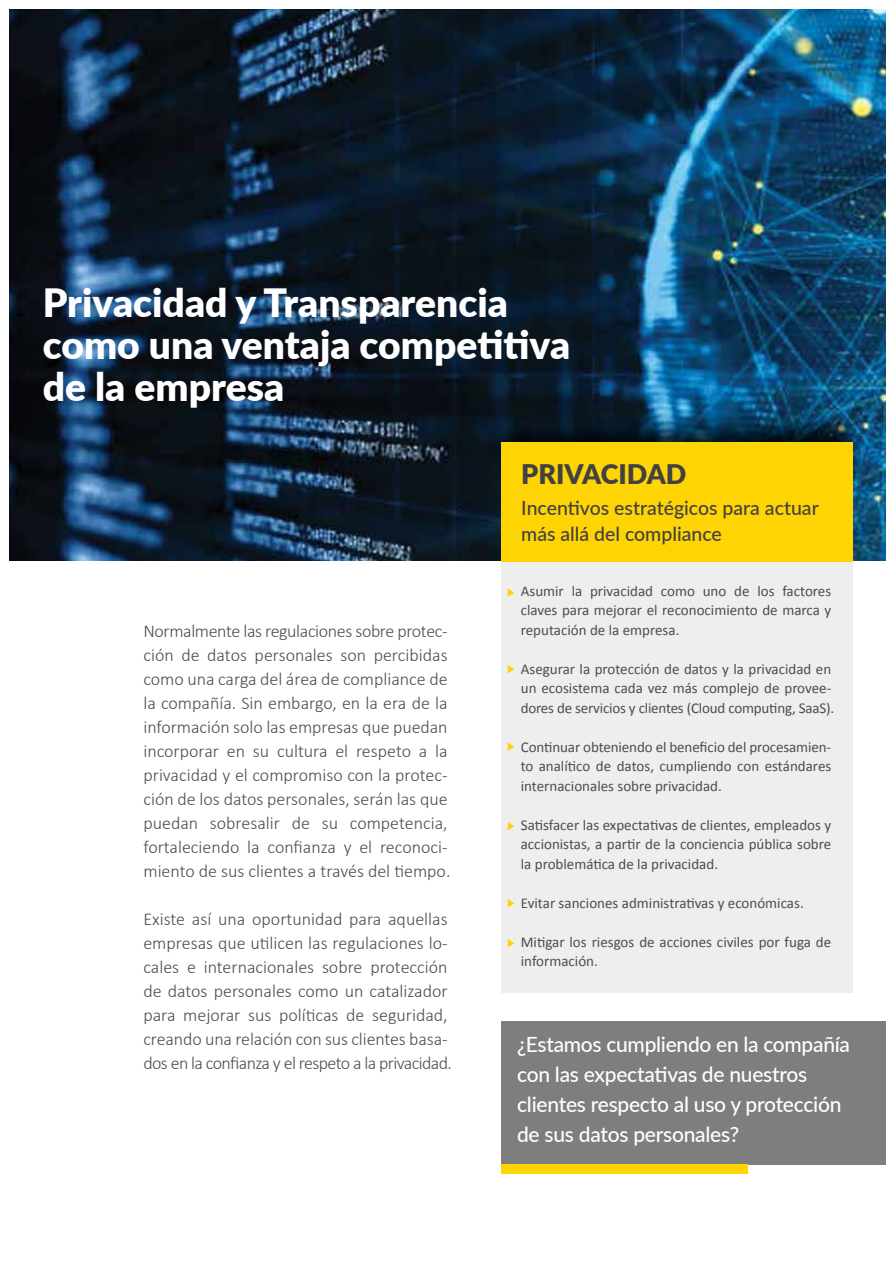
<style>
.page{position:relative;width:893px;height:1263px;background:#fff}
.page>*{position:absolute;margin:0;border:0;box-sizing:border-box;transform-origin:0 0}
.t1{font:900 39px/42px "Lato";color:#fff}
.t2{font:900 27px "Lato";color:#414042}
.t3{font:500 21px/30px "Lato";letter-spacing:-.01em;color:#fff}
.t4{font:500 19.5px/25.5px "Lato";color:#414042}
.t5{font:300 18px/24px "Calibri";color:#4d4d4f}
.t6{font:15px/19.5px "Calibri";color:#4d4d4f;text-align:justify}
</style>
<div class="page">
<img style="left:9px;top:10px;width:876px;height:551px">
<div style="left:501px;top:1021px;width:385px;height:144px;background:#7d7e7e"></div>
<div style="left:501px;top:1165px;width:247px;height:9px;background:#fed404"></div>
<img style="left:451px;top:373px;width:435px;height:144px">
<div style="left:501px;top:442px;width:352px;height:122px;background:#fed404"></div>
<div style="left:501px;top:562px;width:352px;height:431px;background:#edeeed"></div>
<svg style="left:508px;top:588px;width:6px;height:9px"></svg>
<svg style="left:508px;top:665px;width:6px;height:8px"></svg>
<svg style="left:508px;top:742px;width:6px;height:9px"></svg>
<svg style="left:508px;top:822px;width:6px;height:8px"></svg>
<svg style="left:508px;top:899px;width:6px;height:8px"></svg>
<svg style="left:508px;top:939px;width:6px;height:8px"></svg>
<h1 class="t1" style="left:43px;top:280px;width:529px">Privacidad y Transparencia como una ventaja competitiva de la empresa</h1>
<p class="t5" style="left:143px;top:619px;width:308px">Normalmente las regulaciones sobre protec&shy;ción de datos personales son percibidas como una carga del área de compliance de la compañía. Sin embargo, en la era de la información solo las empresas que puedan incorporar en su cultura el respeto a la privacidad y el compromiso con la protec&shy;ción de los datos personales, serán las que puedan sobresalir de su competencia, fortaleciendo la confianza y el reconoci&shy;miento de sus clientes a través del tiempo.</p>
<p class="t5" style="left:143px;top:907px;width:310px">Existe así una oportunidad para aquellas empresas que utilicen las regulaciones lo&shy;cales e internacionales sobre protección de datos personales como un catalizador para mejorar sus políticas de seguridad, creando una relación con sus clientes basa&shy;dos en la confianza y el respeto a la privacidad.</p>
<h2 class="t2" style="left:521px;top:454px;width:167px">PRIVACIDAD</h2>
<p class="t4" style="left:521px;top:495px;width:299px">Incentivos estratégicos para actuar más allá del compliance</p>
<p class="t6" style="left:521px;top:581px;width:312px">Asumir la privacidad como uno de los factores claves para mejorar el reconocimiento de marca y reputación de la empresa.</p>
<p class="t6" style="left:521px;top:659px;width:315px;text-align:left">Asegurar la protección de datos y la privacidad en un ecosistema cada vez más complejo de provee&shy;dores de servicios y clientes (Cloud computing, SaaS).</p>
<p class="t6" style="left:521px;top:737px;width:312px">Continuar obteniendo el beneficio del procesamien&shy;to analítico de datos, cumpliendo con estándares internacionales sobre privacidad.</p>
<p class="t6" style="left:521px;top:815px;width:312px">Satisfacer las expectativas de clientes, empleados y accionistas, a partir de la conciencia pública sobre la problemática de la privacidad.</p>
<p class="t6" style="left:521px;top:893px;width:284px">Evitar sanciones administrativas y económicas.</p>
<p class="t6" style="left:521px;top:932px;width:312px">Mitigar los riesgos de acciones civiles por fuga de información.</p>
<p class="t3" style="left:517px;top:1028px;width:334px">¿Estamos cumpliendo en la compañía con las expectativas de nuestros clientes respecto al uso y protección de sus datos personales?</p>
</div>
